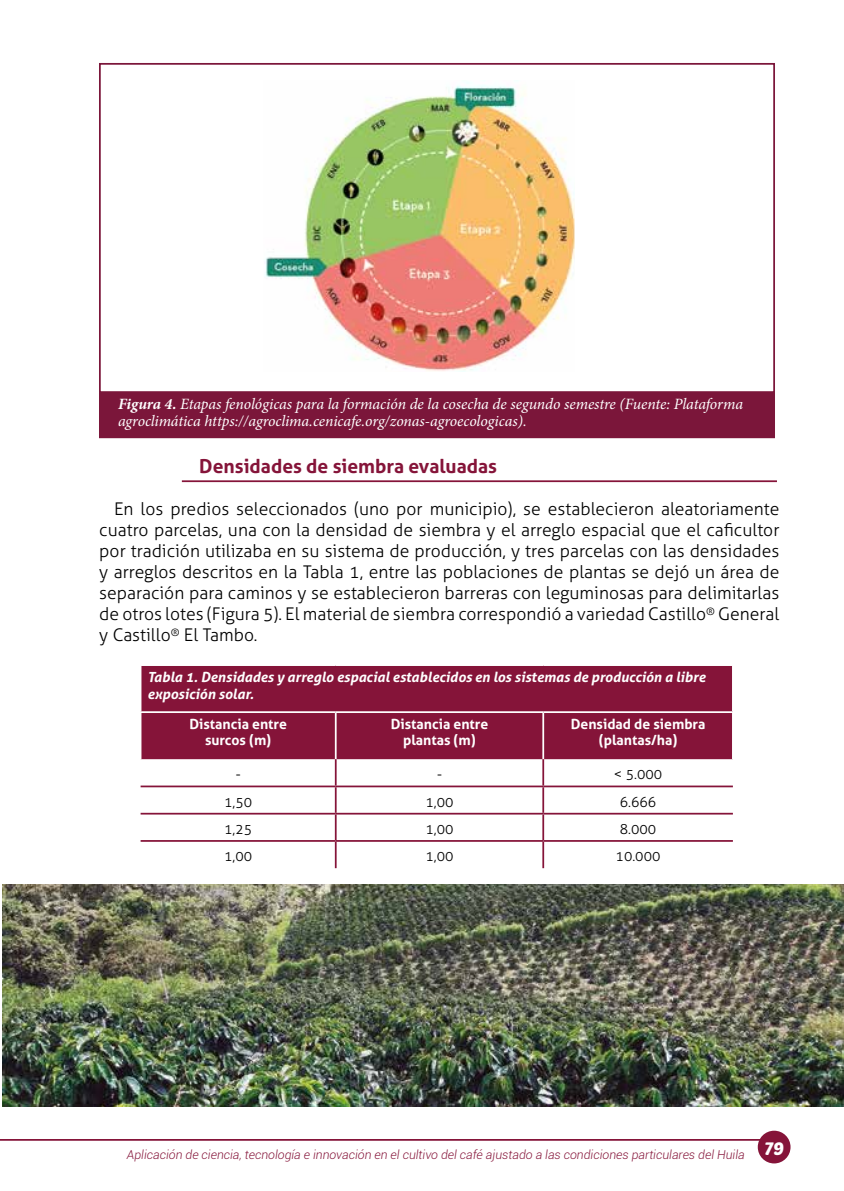
<style>
.page{position:relative;width:844px;height:1191px;background:#fff}
.page>*{position:absolute;margin:0;border:0;box-sizing:border-box;transform-origin:0 0}
.t1{font:700 19.25px "Aller";color:#851439}
.t2{font:300 17.5px/21px "Aller";color:#000;text-align:justify}
.t3{font:italic 15.75px/17.5px "Minion Pro";letter-spacing:-.005em;color:#fff}
.t4{font:italic 700 14px/16.8px "Aller";color:#fff}
.t5{font:700 14px/15.8px "Aller";color:#fff;text-align:center}
.t6{font:300 14px "Aller";color:#000}
.t7{font:italic 300 12.25px "Roboto";color:#851439}
.s1{font-weight:700}
</style>
<div class="page">
<hr style="left:0;top:1139px;width:772px;height:1px;background:#851439">
<div style="left:758px;top:1131px;width:31px;height:31px;background:#851439;border-radius:50%"></div>
<div style="left:757px;top:1130px;width:33px;height:33px;border:2px solid #851439;border-radius:50%"></div>
<div style="left:100px;top:393px;width:673px;height:44px;background:#7b163a"></div>
<div style="left:99px;top:392px;width:675px;height:46px;border:2px solid #7b163a"></div>
<div style="left:99px;top:63px;width:675px;height:330px;border:2px solid #7b163a"></div>
<img style="left:265px;top:82px;width:309px;height:290px">
<hr style="left:182px;top:480px;width:594px;height:2px;background:#851439">
<div style="left:141px;top:666px;width:590px;height:93px;background:#851439"></div>
<hr style="left:140px;top:711px;width:195px;height:2px;background:#fff">
<hr style="left:335px;top:711px;width:208px;height:2px;background:#fff">
<hr style="left:335px;top:713px;width:1px;height:46px;background:#fff">
<hr style="left:543px;top:711px;width:190px;height:2px;background:#fff">
<hr style="left:542px;top:713px;width:2px;height:46px;background:#fff">
<hr style="left:542px;top:759px;width:2px;height:26px;background:#851439">
<hr style="left:542px;top:787px;width:2px;height:26px;background:#851439">
<hr style="left:542px;top:814px;width:2px;height:26px;background:#851439">
<svg style="left:335px;top:759px;width:1px;height:109px"></svg>
<hr style="left:542px;top:841px;width:2px;height:27px;background:#851439">
<hr style="left:140px;top:785px;width:195px;height:2px;background:#851439">
<hr style="left:335px;top:785px;width:208px;height:2px;background:#851439">
<hr style="left:543px;top:785px;width:189px;height:2px;background:#851439">
<hr style="left:140px;top:813px;width:195px;height:1px;background:#851439">
<hr style="left:335px;top:813px;width:208px;height:1px;background:#851439">
<hr style="left:543px;top:813px;width:189px;height:1px;background:#851439">
<hr style="left:140px;top:840px;width:195px;height:1px;background:#851439">
<hr style="left:335px;top:840px;width:208px;height:1px;background:#851439">
<hr style="left:543px;top:840px;width:189px;height:1px;background:#851439">
<img style="left:3px;top:884px;width:840px;height:222px">
<p class="t3" style="left:118px;top:395px;width:626px"><span class="s1">Figura 4.</span> Etapas fenológicas para la formación de la cosecha de segundo semestre (Fuente: Plataforma agroclimática https://agroclima.cenicafe.org/zonas-agroecologicas).</p>
<p class="t1" style="left:199px;top:454px;width:299px">Densidades de siembra evaluadas</p>
<p class="t2" style="left:99px;top:498px;width:681px;text-indent:15px">En los predios seleccionados (uno por municipio), se establecieron aleatoriamente cuatro parcelas, una con la densidad de siembra y el arreglo espacial que el caficultor por tradición utilizaba en su sistema de producción, y tres parcelas con las densidades y arreglos descritos en la Tabla 1, entre las poblaciones de plantas se dejó un área de separación para caminos y se establecieron barreras con leguminosas para delimitarlas de otros lotes (Figura 5). El material de siembra correspondió a variedad Castillo<sup>®</sup> General y Castillo<sup>®</sup> El Tambo.</p>
<p class="t4" style="left:147px;top:669px;width:559px">Tabla 1. Densidades y arreglo espacial establecidos en los sistemas de producción a libre exposición solar.</p>
<p class="t5" style="left:189px;top:716px;width:99px">Distancia entre surcos (m)</p>
<p class="t5" style="left:390px;top:716px;width:99px">Distancia entre plantas (m)</p>
<p class="t5" style="left:570px;top:716px;width:136px">Densidad de siembra (plantas/ha)</p>
<p class="t6" style="left:236px;top:766px;width:6px">-</p>
<p class="t6" style="left:437px;top:766px;width:6px">-</p>
<p class="t6" style="left:613px;top:766px;width:50px">&lt; 5.000</p>
<p class="t6" style="left:224px;top:793px;width:30px">1,50</p>
<p class="t6" style="left:425px;top:793px;width:30px">1,00</p>
<p class="t6" style="left:619px;top:793px;width:38px">6.666</p>
<p class="t6" style="left:224px;top:820px;width:30px">1,25</p>
<p class="t6" style="left:425px;top:820px;width:30px">1,00</p>
<p class="t6" style="left:619px;top:820px;width:38px">8.000</p>
<p class="t6" style="left:224px;top:847px;width:30px">1,00</p>
<p class="t6" style="left:425px;top:847px;width:30px">1,00</p>
<p class="t6" style="left:615px;top:847px;width:46px">10.000</p>
<p class="t7" style="left:127px;top:1146px;width:658px">Aplicación de ciencia, tecnología e innovación en el cultivo del café ajustado a las condiciones particulares del Huila <sup>79</sup></p>
</div>
